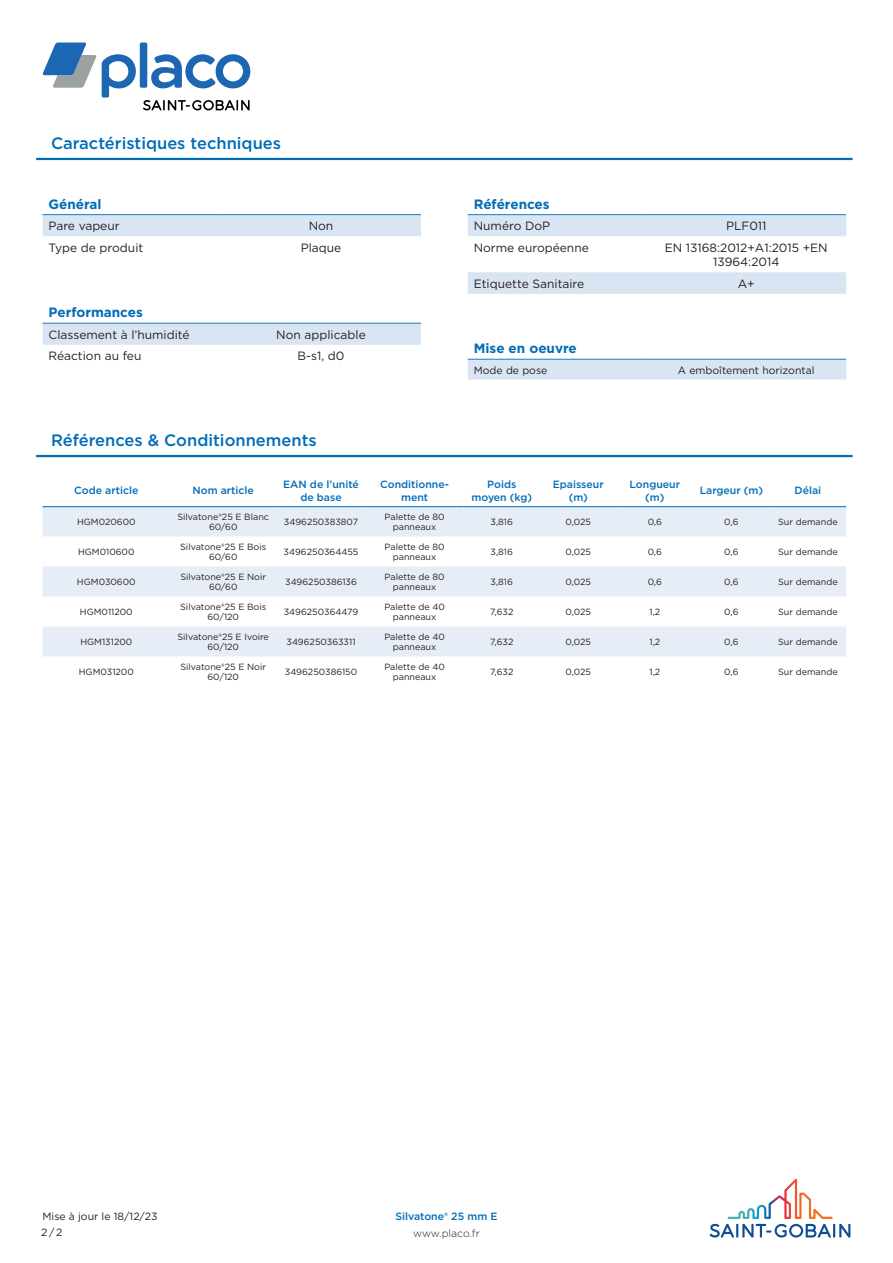
<style>
.page{position:relative;width:893px;height:1263px;background:#fff}
.page>*{position:absolute;margin:0;border:0;box-sizing:border-box;transform-origin:0 0}
.t1{font:500 16.5px "Gotham";color:#006cb7}
.attribute_group{font:700 13.5px "Gotham";color:#006cb7}
.column_1{font:12px "Gotham";color:#231f20}
.column_2{font:12px/14.4px "Gotham";color:#231f20;text-align:center}
.column_header_1_colu{font:500 10.5px/12.6px "Gotham";color:#006cb7;text-align:center}
.column_2-2{font:10.5px/16.6px "Gotham";color:#231f20}
.Product_Name_Master{font:500 10.5px "Gotham";color:#006cb7}
.t2{font:300 10.5px "Gotham";color:#231f20}
.column_1-2{font:10.5px "Gotham";color:#231f20}
.column_2-3{font:9px/10.8px "Gotham";color:#231f20;text-align:center}
.column_4{font:9px/10.8px "Gotham";color:#231f20;text-align:center}
.column_3{font:9px "Gotham";color:#231f20}
.column_9{font:9px "Gotham";color:#231f20}
.column_1-3{font:9px "Gotham";color:#231f20}
.column_5{font:9px "Gotham";color:#231f20}
.column_6{font:9px "Gotham";letter-spacing:-.005em;color:#231f20}
.column_7{font:9px "Gotham";color:#231f20}
.column_8{font:9px "Gotham";color:#231f20}
</style>
<div class="page">
<svg style="left:143px;top:100px;width:107px;height:10px"></svg>
<div style="left:140px;top:43px;width:7px;height:45px;background:#1d66b2;border-radius:2px"></div>
<svg style="left:42px;top:43px;width:94px;height:55px"></svg>
<svg style="left:151px;top:54px;width:99px;height:34px"></svg>
<svg style="left:710px;top:1179px;width:140px;height:58px"></svg>
<hr style="left:36px;top:158px;width:817px;height:2px;background:#006cb7">
<div style="left:43px;top:215px;width:378px;height:21px;background:#dae5f4"></div>
<hr style="left:43px;top:214px;width:178px;height:1px;background:#167ec2">
<hr style="left:221px;top:214px;width:200px;height:1px;background:#167ec2">
<div style="left:43px;top:324px;width:378px;height:21px;background:#dae5f4"></div>
<hr style="left:43px;top:323px;width:178px;height:1px;background:#167ec2">
<hr style="left:221px;top:323px;width:200px;height:1px;background:#167ec2">
<svg style="left:468px;top:215px;width:378px;height:79px"></svg>
<hr style="left:468px;top:214px;width:178px;height:1px;background:#167ec2">
<hr style="left:646px;top:214px;width:200px;height:1px;background:#167ec2">
<div style="left:468px;top:360px;width:378px;height:20px;background:#dae5f4"></div>
<hr style="left:468px;top:359px;width:178px;height:1px;background:#167ec2">
<hr style="left:646px;top:359px;width:200px;height:1px;background:#167ec2">
<hr style="left:36px;top:455px;width:817px;height:2px;background:#006cb7">
<svg style="left:43px;top:507px;width:803px;height:149px;fill:#e7edf7"></svg>
<hr style="left:43px;top:506px;width:127px;height:1px;background:#167ec2">
<hr style="left:170px;top:506px;width:106px;height:1px;background:#167ec2">
<hr style="left:276px;top:506px;width:90px;height:1px;background:#167ec2">
<hr style="left:366px;top:506px;width:97px;height:1px;background:#167ec2">
<hr style="left:463px;top:506px;width:77px;height:1px;background:#167ec2">
<hr style="left:540px;top:506px;width:77px;height:1px;background:#167ec2">
<hr style="left:617px;top:506px;width:76px;height:1px;background:#167ec2">
<hr style="left:693px;top:506px;width:77px;height:1px;background:#167ec2">
<hr style="left:770px;top:506px;width:76px;height:1px;background:#167ec2">
<p class="t1" style="left:51px;top:133px;width:232px">Caractéristiques techniques</p>
<p class="attribute_group" style="left:49px;top:195px;width:54px">Général</p>
<p class="column_1" style="left:49px;top:218px;width:73px">Pare vapeur</p>
<p class="column_2" style="left:309px;top:219px;width:26px">Non</p>
<p class="column_1" style="left:49px;top:240px;width:96px">Type de produit</p>
<p class="column_2" style="left:301px;top:240px;width:42px">Plaque</p>
<p class="attribute_group" style="left:49px;top:303px;width:96px">Performances</p>
<p class="column_1" style="left:49px;top:327px;width:143px">Classement à l’humidité</p>
<p class="column_2" style="left:276px;top:327px;width:91px">Non applicable</p>
<p class="column_1" style="left:49px;top:348px;width:94px">Réaction au feu</p>
<p class="column_2" style="left:298px;top:349px;width:48px">B-s1, d0</p>
<p class="t1" style="left:51px;top:430px;width:267px">Références &amp; Conditionnements</p>
<p class="attribute_group" style="left:474px;top:195px;width:77px">Références</p>
<p class="column_1" style="left:474px;top:218px;width:78px">Numéro DoP</p>
<p class="column_2" style="left:726px;top:219px;width:42px">PLF011</p>
<p class="column_1" style="left:474px;top:240px;width:117px">Norme européenne</p>
<p class="column_2" style="left:665px;top:240px;width:164px">EN 13168:2012+A1:2015 +EN<br>13964:2014</p>
<p class="column_1" style="left:474px;top:276px;width:112px">Etiquette Sanitaire</p>
<p class="column_2" style="left:738px;top:276px;width:18px">A+</p>
<p class="attribute_group" style="left:474px;top:339px;width:105px">Mise en oeuvre</p>
<p class="column_1-2" style="left:474px;top:363px;width:75px">Mode de pose</p>
<p class="column_2-2" style="left:678px;top:361px;width:138px">A emboîtement horizontal</p>
<p class="column_header_1_colu" style="left:74px;top:484px;width:66px">Code article</p>
<p class="column_header_1_colu" style="left:192px;top:484px;width:63px">Nom article</p>
<p class="column_header_1_colu" style="left:283px;top:478px;width:77px">EAN de l’unité de base</p>
<p class="column_header_1_colu" style="left:380px;top:478px;width:70px">Conditionne&shy;ment</p>
<p class="column_header_1_colu" style="left:471px;top:478px;width:62px">Poids moyen (kg)</p>
<p class="column_header_1_colu" style="left:553px;top:478px;width:52px">Epaisseur (m)</p>
<p class="column_header_1_colu" style="left:630px;top:478px;width:52px">Longueur (m)</p>
<p class="column_header_1_colu" style="left:700px;top:484px;width:65px">Largeur (m)</p>
<p class="column_header_1_colu" style="left:795px;top:484px;width:28px">Délai</p>
<p class="column_1-3" style="left:77px;top:516px;width:60px">HGM020600</p>
<p class="column_2-3" style="left:177px;top:511px;width:93px">Silvatone®25 E Blanc<br>60/60</p>
<p class="column_3" style="left:284px;top:516px;width:76px">3496250383807</p>
<p class="column_4" style="left:385px;top:511px;width:62px">Palette de 80 panneaux</p>
<p class="column_5" style="left:491px;top:516px;width:24px">3,816</p>
<p class="column_6" style="left:566px;top:516px;width:27px">0,025</p>
<p class="column_7" style="left:648px;top:516px;width:16px">0,6</p>
<p class="column_8" style="left:724px;top:516px;width:16px">0,6</p>
<p class="column_9" style="left:778px;top:516px;width:61px">Sur demande</p>
<p class="column_1-3" style="left:78px;top:546px;width:58px">HGM010600</p>
<p class="column_2-3" style="left:180px;top:541px;width:88px">Silvatone®25 E Bois<br>60/60</p>
<p class="column_3" style="left:284px;top:546px;width:76px">3496250364455</p>
<p class="column_4" style="left:385px;top:541px;width:62px">Palette de 80 panneaux</p>
<p class="column_5" style="left:491px;top:546px;width:24px">3,816</p>
<p class="column_6" style="left:566px;top:546px;width:27px">0,025</p>
<p class="column_7" style="left:648px;top:546px;width:16px">0,6</p>
<p class="column_8" style="left:724px;top:546px;width:16px">0,6</p>
<p class="column_9" style="left:778px;top:546px;width:61px">Sur demande</p>
<p class="column_1-3" style="left:77px;top:576px;width:60px">HGM030600</p>
<p class="column_2-3" style="left:180px;top:571px;width:87px">Silvatone®25 E Noir<br>60/60</p>
<p class="column_3" style="left:285px;top:576px;width:73px">3496250386136</p>
<p class="column_4" style="left:385px;top:571px;width:62px">Palette de 80 panneaux</p>
<p class="column_5" style="left:491px;top:576px;width:24px">3,816</p>
<p class="column_6" style="left:566px;top:576px;width:27px">0,025</p>
<p class="column_7" style="left:648px;top:576px;width:16px">0,6</p>
<p class="column_8" style="left:724px;top:576px;width:16px">0,6</p>
<p class="column_9" style="left:778px;top:576px;width:61px">Sur demande</p>
<p class="column_1-3" style="left:80px;top:606px;width:54px">HGM011200</p>
<p class="column_2-3" style="left:180px;top:601px;width:88px">Silvatone®25 E Bois<br>60/120</p>
<p class="column_3" style="left:284px;top:606px;width:76px">3496250364479</p>
<p class="column_4" style="left:384px;top:601px;width:62px">Palette de 40 panneaux</p>
<p class="column_5" style="left:490px;top:606px;width:25px">7,632</p>
<p class="column_6" style="left:566px;top:606px;width:27px">0,025</p>
<p class="column_7" style="left:649px;top:606px;width:12px">1,2</p>
<p class="column_8" style="left:724px;top:606px;width:16px">0,6</p>
<p class="column_9" style="left:778px;top:606px;width:61px">Sur demande</p>
<p class="column_1-3" style="left:80px;top:636px;width:53px">HGM131200</p>
<p class="column_2-3" style="left:178px;top:631px;width:93px">Silvatone®25 E Ivoire<br>60/120</p>
<p class="column_3" style="left:286px;top:636px;width:71px">3496250363311</p>
<p class="column_4" style="left:384px;top:631px;width:62px">Palette de 40 panneaux</p>
<p class="column_5" style="left:490px;top:636px;width:25px">7,632</p>
<p class="column_6" style="left:566px;top:636px;width:27px">0,025</p>
<p class="column_7" style="left:649px;top:636px;width:12px">1,2</p>
<p class="column_8" style="left:724px;top:636px;width:16px">0,6</p>
<p class="column_9" style="left:778px;top:636px;width:61px">Sur demande</p>
<p class="column_1-3" style="left:79px;top:666px;width:57px">HGM031200</p>
<p class="column_2-3" style="left:180px;top:661px;width:87px">Silvatone®25 E Noir<br>60/120</p>
<p class="column_3" style="left:285px;top:666px;width:74px">3496250386150</p>
<p class="column_4" style="left:384px;top:661px;width:62px">Palette de 40 panneaux</p>
<p class="column_5" style="left:490px;top:666px;width:25px">7,632</p>
<p class="column_6" style="left:566px;top:666px;width:27px">0,025</p>
<p class="column_7" style="left:649px;top:666px;width:12px">1,2</p>
<p class="column_8" style="left:724px;top:666px;width:16px">0,6</p>
<p class="column_9" style="left:778px;top:666px;width:61px">Sur demande</p>
<p class="column_2-2" style="left:41px;top:1207px;width:118px">Mise à jour le 18/12/23<br>2/2</p>
<p class="Product_Name_Master" style="left:395px;top:1209px;width:104px">Silvatone® 25 mm E</p>
<p class="t2" style="left:413px;top:1227px;width:68px">www.placo.fr</p>
</div>
